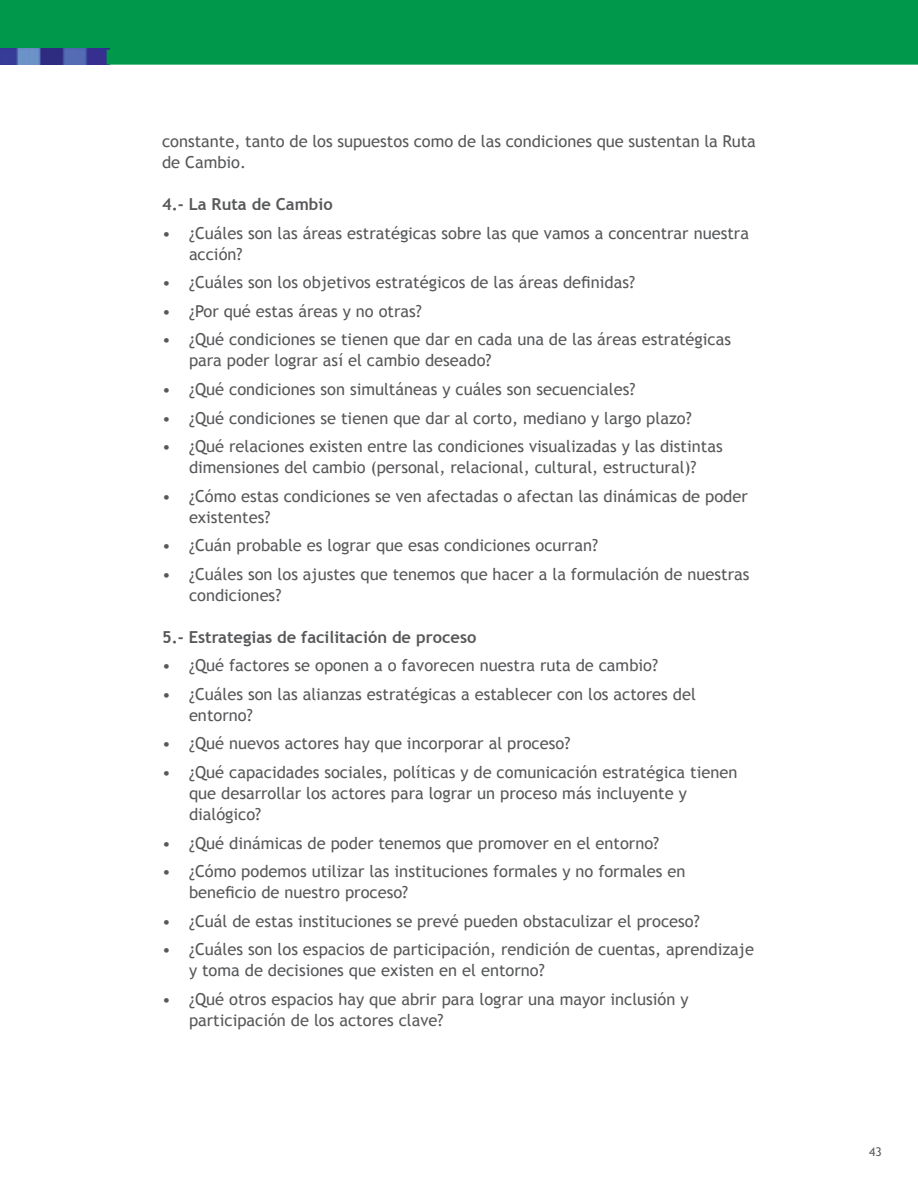
<style>
.page{position:relative;width:918px;height:1188px;background:#fff}
.page>*{position:absolute;margin:0;border:0;box-sizing:border-box;transform-origin:0 0}
.t1{font:16.5px/21px "Trebuchet MS";color:#57585a}
.t2{font:700 16.5px "Trebuchet MS";color:#57585a}
.t3{font:12px "Trebuchet MS";color:#57585a}
</style>
<div class="page">
<img style="left:0;top:57px;width:107px;height:8px">
<div style="left:0;top:0;width:918px;height:57px;background:#00984a"></div>
<div style="left:107px;top:50px;width:811px;height:15px;background:#00984a"></div>
<p class="t1" style="left:162px;top:131px;width:595px">constante, tanto de los supuestos como de las condiciones que sustentan la Ruta de Cambio.</p>
<p class="t2" style="left:162px;top:194px;width:172px">4.- La Ruta de Cambio</p>
<p class="t1" style="left:189px;top:223px;width:562px;text-indent:-27px">• ¿Cuáles son las áreas estratégicas sobre las que vamos a concentrar nuestra acción?</p>
<p class="t1" style="left:162px;top:272px;width:475px">• ¿Cuáles son los objetivos estratégicos de las áreas definidas?</p>
<p class="t1" style="left:162px;top:301px;width:261px">• ¿Por qué estas áreas y no otras?</p>
<p class="t1" style="left:189px;top:329px;width:544px;text-indent:-27px">• ¿Qué condiciones se tienen que dar en cada una de las áreas estratégicas para poder lograr así el cambio deseado?</p>
<p class="t1" style="left:162px;top:379px;width:475px">• ¿Qué condiciones son simultáneas y cuáles son secuenciales?</p>
<p class="t1" style="left:162px;top:407px;width:531px">• ¿Qué condiciones se tienen que dar al corto, mediano y largo plazo?</p>
<p class="t1" style="left:162px;top:436px;width:562px;text-align:center">• ¿Qué relaciones existen entre las condiciones visualizadas y las distintas dimensiones del cambio (personal, relacional, cultural, estructural)?</p>
<p class="t1" style="left:189px;top:486px;width:560px;text-indent:-27px">• ¿Cómo estas condiciones se ven afectadas o afectan las dinámicas de poder existentes?</p>
<p class="t1" style="left:162px;top:535px;width:438px">• ¿Cuán probable es lograr que esas condiciones ocurran?</p>
<p class="t1" style="left:189px;top:564px;width:562px;text-indent:-27px">• ¿Cuáles son los ajustes que tenemos que hacer a la formulación de nuestras condiciones?</p>
<p class="t2" style="left:162px;top:627px;width:316px">5.- Estrategias de facilitación de proceso</p>
<p class="t1" style="left:162px;top:655px;width:498px">• ¿Qué factores se oponen a o favorecen nuestra ruta de cambio?</p>
<p class="t1" style="left:189px;top:684px;width:508px;text-indent:-27px">• ¿Cuáles son las alianzas estratégicas a establecer con los actores del entorno?</p>
<p class="t1" style="left:162px;top:733px;width:410px">• ¿Qué nuevos actores hay que incorporar al proceso?</p>
<p class="t1" style="left:189px;top:762px;width:550px;text-indent:-27px">• ¿Qué capacidades sociales, políticas y de comunicación estratégica tienen que desarrollar los actores para lograr un proceso más incluyente y dialógico?</p>
<p class="t1" style="left:162px;top:832px;width:499px">• ¿Qué dinámicas de poder tenemos que promover en el entorno?</p>
<p class="t1" style="left:189px;top:861px;width:498px;text-indent:-27px">• ¿Cómo podemos utilizar las instituciones formales y no formales en beneficio de nuestro proceso?</p>
<p class="t1" style="left:162px;top:911px;width:539px">• ¿Cuál de estas instituciones se prevé pueden obstaculizar el proceso?</p>
<p class="t1" style="left:189px;top:939px;width:567px;text-indent:-27px">• ¿Cuáles son los espacios de participación, rendición de cuentas, aprendizaje y toma de decisiones que existen en el entorno?</p>
<p class="t1" style="left:189px;top:989px;width:501px;text-indent:-27px">• ¿Qué otros espacios hay que abrir para lograr una mayor inclusión y participación de los actores clave?</p>
<p class="t3" style="left:869px;top:1144px;width:14px">43</p>
</div>
